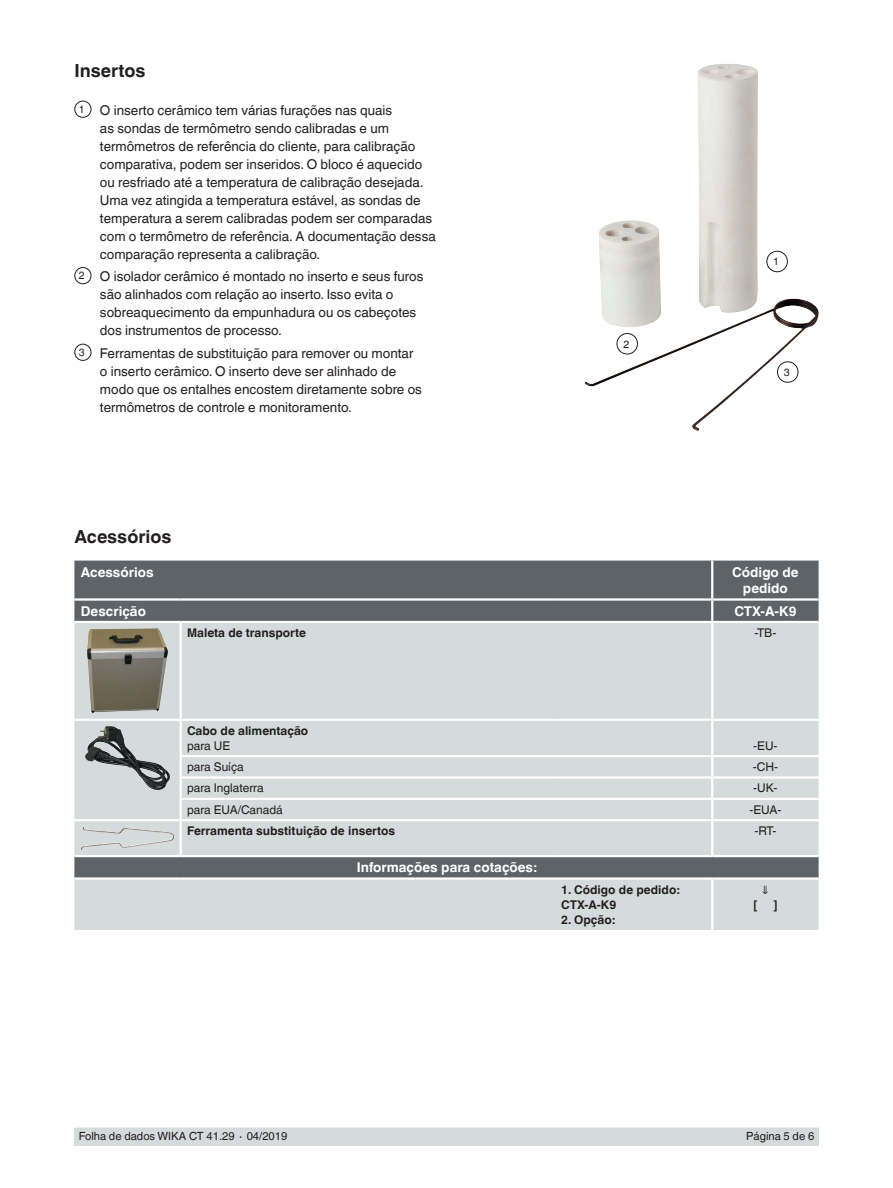
<style>
.page{position:relative;width:893px;height:1188px;background:#fff}
.page>*{position:absolute;margin:0;border:0;box-sizing:border-box;transform-origin:0 0}
.t1{font:700 18px "Helvetica World";color:#231f20}
.t2{font:13.5px/18px "Helvetica World";color:#231f20}
.t3{font:700 13.5px/16.5px "Helvetica World";color:#fff;text-align:center}
.t4{font:700 12px/15px "Helvetica World";color:#231f20}
.t5{font:12px "Helvetica World";color:#231f20}
.t6{font:11.25px "Helvetica World";color:#231f20}
.t7{font:10.5px "Helvetica World";color:#231f20}
.s1{font-size:10.5px}
</style>
<div class="page">
<div style="left:74px;top:1128px;width:745px;height:17px;background:#d5dadb"></div>
<img style="left:585px;top:64px;width:234px;height:367px">
<div style="left:74px;top:561px;width:745px;height:60px;background:#5e6367"></div>
<svg style="left:74px;top:623px;width:745px;height:307px;background:#ccd1d2"></svg>
<hr style="left:712px;top:755px;width:107px;height:2px;background:#fff">
<hr style="left:712px;top:776px;width:107px;height:3px;background:#fff">
<hr style="left:712px;top:798px;width:107px;height:2px;background:#fff">
<hr style="left:712px;top:598px;width:107px;height:3px;background:#fff">
<hr style="left:711px;top:601px;width:2px;height:20px;background:#fff">
<hr style="left:711px;top:561px;width:2px;height:37px;background:#fff">
<hr style="left:74px;top:598px;width:107px;height:3px;background:#fff">
<hr style="left:181px;top:598px;width:374px;height:3px;background:#fff">
<hr style="left:555px;top:598px;width:157px;height:3px;background:#fff">
<hr style="left:712px;top:877px;width:107px;height:3px;background:#fff">
<hr style="left:555px;top:877px;width:157px;height:3px;background:#fff">
<hr style="left:711px;top:880px;width:2px;height:50px;background:#fff">
<hr style="left:74px;top:719px;width:107px;height:2px;background:#fff">
<hr style="left:74px;top:819px;width:107px;height:2px;background:#fff">
<hr style="left:74px;top:855px;width:107px;height:2px;background:#fff">
<hr style="left:181px;top:855px;width:374px;height:2px;background:#fff">
<hr style="left:555px;top:855px;width:157px;height:2px;background:#fff">
<hr style="left:712px;top:855px;width:107px;height:2px;background:#fff">
<hr style="left:180px;top:721px;width:2px;height:34px;background:#fff">
<hr style="left:711px;top:721px;width:2px;height:34px;background:#fff">
<hr style="left:180px;top:755px;width:375px;height:2px;background:#fff">
<hr style="left:555px;top:755px;width:157px;height:2px;background:#fff">
<hr style="left:180px;top:776px;width:375px;height:3px;background:#fff">
<hr style="left:555px;top:776px;width:157px;height:3px;background:#fff">
<hr style="left:180px;top:798px;width:375px;height:2px;background:#fff">
<svg style="left:180px;top:757px;width:2px;height:62px"></svg>
<hr style="left:555px;top:798px;width:157px;height:2px;background:#fff">
<svg style="left:711px;top:757px;width:2px;height:62px"></svg>
<hr style="left:180px;top:623px;width:2px;height:96px;background:#fff">
<hr style="left:181px;top:719px;width:374px;height:2px;background:#fff">
<hr style="left:555px;top:719px;width:157px;height:2px;background:#fff">
<hr style="left:181px;top:819px;width:374px;height:2px;background:#fff">
<hr style="left:180px;top:821px;width:2px;height:34px;background:#fff">
<hr style="left:555px;top:819px;width:157px;height:2px;background:#fff">
<hr style="left:711px;top:623px;width:2px;height:96px;background:#fff">
<hr style="left:712px;top:719px;width:107px;height:2px;background:#fff">
<hr style="left:712px;top:819px;width:107px;height:2px;background:#fff">
<hr style="left:711px;top:821px;width:2px;height:34px;background:#fff">
<hr style="left:74px;top:877px;width:107px;height:3px;background:#fff">
<hr style="left:181px;top:877px;width:374px;height:3px;background:#fff">
<img style="left:87px;top:628px;width:81px;height:85px">
<img style="left:85px;top:726px;width:86px;height:64px">
<img style="left:81px;top:827px;width:93px;height:23px">
<div style="left:74px;top:101px;width:17px;height:17px;border:1px solid #231f20;border-radius:50%"></div>
<div style="left:74px;top:267px;width:17px;height:17px;border:1px solid #231f20;border-radius:50%"></div>
<div style="left:74px;top:344px;width:17px;height:17px;border:1px solid #231f20;border-radius:50%"></div>
<div style="left:617px;top:333px;width:21px;height:21px;border:1px solid #231f20;border-radius:50%"></div>
<div style="left:766px;top:251px;width:22px;height:21px;border:1px solid #231f20;border-radius:50%"></div>
<div style="left:777px;top:361px;width:21px;height:22px;border:1px solid #231f20;border-radius:50%"></div>
<h1 class="t1" style="left:74px;top:60px;width:73px">Insertos</h1>
<p class="t2" style="left:100px;top:101px;width:337px;text-indent:-21px"><span class="s1">1</span> O inserto cerâmico tem várias furações nas quais<br>as sondas de termômetro sendo calibradas e um termômetros de referência do cliente, para calibração comparativa, podem ser inseridos. O bloco é aquecido ou resfriado até a temperatura de calibração desejada.<br>Uma vez atingida a temperatura estável, as sondas de temperatura a serem calibradas podem ser comparadas com o termômetro de referência. A documentação dessa comparação representa a calibração.</p>
<p class="t2" style="left:100px;top:267px;width:325px;text-indent:-21px"><span class="s1">2</span> O isolador cerâmico é montado no inserto e seus furos são alinhados com relação ao inserto. Isso evita o sobreaquecimento da empunhadura ou os cabeçotes dos instrumentos de processo.</p>
<p class="t2" style="left:100px;top:344px;width:324px;text-indent:-21px"><span class="s1">3</span> Ferramentas de substituição para remover ou montar o inserto cerâmico. O inserto deve ser alinhado de modo que os entalhes encostem diretamente sobre os termômetros de controle e monitoramento.</p>
<p class="t7" style="left:623px;top:338px;width:7px">2</p>
<p class="t7" style="left:773px;top:255px;width:7px">1</p>
<p class="t7" style="left:784px;top:366px;width:7px">3</p>
<h1 class="t1" style="left:74px;top:526px;width:99px">Acessórios</h1>
<p class="t3" style="left:81px;top:564px;width:74px">Acessórios</p>
<p class="t3" style="left:732px;top:564px;width:68px">Código de pedido</p>
<p class="t3" style="left:81px;top:603px;width:67px">Descrição</p>
<p class="t3" style="left:734px;top:603px;width:64px">CTX-A-K9</p>
<p class="t4" style="left:187px;top:625px;width:120px">Maleta de transporte</p>
<p class="t5" style="left:754px;top:626px;width:23px">-TB-</p>
<p class="t4" style="left:187px;top:723px;width:123px">Cabo de alimentação</p>
<p class="t5" style="left:187px;top:739px;width:45px">para UE</p>
<p class="t5" style="left:753px;top:739px;width:26px">-EU-</p>
<p class="t5" style="left:187px;top:760px;width:58px">para Suíça</p>
<p class="t5" style="left:753px;top:760px;width:27px">-CH-</p>
<p class="t5" style="left:187px;top:781px;width:78px">para Inglaterra</p>
<p class="t5" style="left:753px;top:781px;width:26px">-UK-</p>
<p class="t5" style="left:187px;top:803px;width:97px">para EUA/Canadá</p>
<p class="t5" style="left:749px;top:803px;width:33px">-EUA-</p>
<p class="t4" style="left:187px;top:824px;width:210px">Ferramenta substituição de insertos</p>
<p class="t5" style="left:754px;top:824px;width:24px">-RT-</p>
<p class="t3" style="left:357px;top:859px;width:182px">Informações para cotações:</p>
<p class="t4" style="left:561px;top:882px;width:120px">1. Código de pedido:<br>CTX-A-K9</p>
<p class="t4" style="left:561px;top:912px;width:55px">2. Opção:</p>
<p class="t5" style="left:762px;top:882px;width:9px">⇓</p>
<p class="t4" style="left:753px;top:897px;width:5px">[</p>
<p class="t4" style="left:773px;top:897px;width:5px">]</p>
<p class="t6" style="left:79px;top:1130px;width:210px">Folha de dados WIKA CT 41.29 ∙ 04/2019</p>
<p class="t6" style="left:746px;top:1130px;width:69px">Página 5 de 6</p>
</div>
